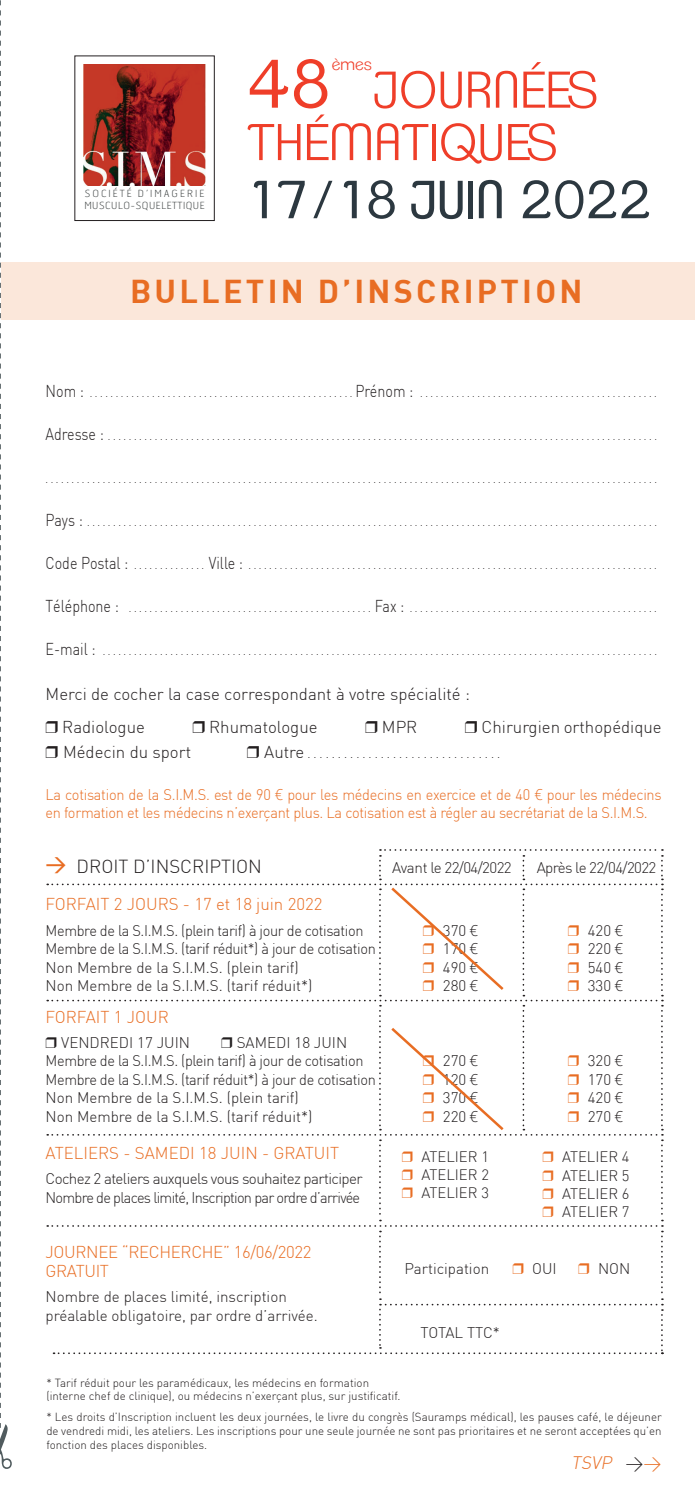
<style>
.page{position:relative;width:695px;height:1489px;background:#fff}
.page>*{position:absolute;margin:0;border:0;box-sizing:border-box;transform-origin:0 0}
.t1{font:66.5px "Clemente P Dag";color:#ef3e29}
.t2{font:52px "Clemente P Dag";color:#2c3840}
.t3{font:300 50px/52.5px "Clemente P Dae";letter-spacing:.02em;color:#ef3e29}
.t4{font:700 32.25px "DIN";letter-spacing:.1em;color:#e86d23}
.t5{font:300 18.5px "DIN";color:#231f20}
.t6{font:italic 300 17.75px "DIN";color:#e86d23}
.t7{font:300 16.75px/32.8px "DIN";color:#231f20}
.t8{font:300 16.75px "DIN";color:#e86d23}
.t9{font:300 16.75px/18.5px "DIN";letter-spacing:-.02em;color:#e86d23}
.t10{font:300 16.25px "Clemente P Dae";color:#ef3e29}
.t11{font:300 15.25px "DIN";color:#231f20}
.t12{font:300 15.25px/18.5px "DIN";letter-spacing:-.025em;color:#231f20}
.t13{font:300 15.25px/18.2px "DIN";letter-spacing:-.02em;color:#e86d23;scale:.96 1}
.t14{font:300 15.25px "DIN";letter-spacing:-.025em;color:#231f20;scale:.96 1}
.t15{font:300 15.25px/18.5px "DIN";letter-spacing:-.05em;color:#231f20}
.t16{font:300 14.75px/18.2px "DIN";color:#231f20;text-align:justify}
.t17{font:300 11.75px "DIN";color:#231f20;scale:.85 1}
.t18{font:300 11.75px "DIN";color:#231f20}
.t19{font:300 11.5px/13.8px "DIN";color:#231f20}
.t20{font:100 9.75px/11.2px "Hermes";letter-spacing:.05em;color:#383d3d}
.s1{font-size:16.75px}
.s2{font-family:"Open Sans";font-weight:400}
.s3{font-weight:500;font-size:20.5px;color:#e86d23}
.s4{font-style:normal;color:#231f20}
.s5{font-style:normal}
</style>
<div class="page">
<div style="left:1px;top:263px;width:693px;height:57px;background:#fbe7da"></div>
<svg style="left:0;top:0;width:12px;height:1468px"></svg>
<div style="left:74px;top:56px;width:141px;height:165px;border:1px solid #231f20"></div>
<img style="left:84px;top:65px;width:121px;height:120px">
<svg style="left:46px;top:849px;width:616px;height:504px"></svg>
<p class="t20" style="left:84px;top:188px;width:122px">SOCIÉTÉ D’IMAGERIE<br>MUSCULO-SQUELETTIQUE</p>
<h1 class="t1" style="left:247px;top:45px;width:86px">48</h1>
<h3 class="t10" style="left:331px;top:55px;width:41px">èmes</h3>
<h3 class="t3" style="left:247px;top:64px;width:351px;text-indent:124px">JOURNÉES<br>THÉMATIQUES</h3>
<h2 class="t2" style="left:247px;top:169px;width:405px">17 / 18 JUIN 2022</h2>
<h3 class="t4" style="left:130px;top:270px;width:454px">BULLETIN D’INSCRIPTION</h3>
<p class="t17" style="left:46px;top:385px;width:720px"><span class="s1">Nom :</span> ...................................................<span class="s1">Prénom :</span> ..............................................</p>
<p class="t17" style="left:46px;top:428px;width:720px"><span class="s1">Adresse :</span> ..........................................................................................................</p>
<p class="t17" style="left:46px;top:471px;width:720px">. . . . . . . . . . . . . . . . . . . . . . . . . . . . . . . . . . . . . . . . . . . . . . . . . . . . . . . . . . . . . . . . . . . . . . . . . . . . . . . . . . . . . . . . . . . . . . . . . . . . . . . . . . . . . . . . . . . . . .</p>
<p class="t17" style="left:46px;top:514px;width:720px"><span class="s1">Pays :</span> ..............................................................................................................</p>
<p class="t17" style="left:46px;top:557px;width:720px"><span class="s1">Code Postal :</span> .............. <span class="s1">Ville :</span> ...............................................................................</p>
<p class="t17" style="left:46px;top:600px;width:720px"><span class="s1">Téléphone :</span> ............................................... <span class="s1">Fax :</span> ................................................</p>
<p class="t17" style="left:46px;top:643px;width:720px"><span class="s1">E-mail :</span> ...........................................................................................................</p>
<h3 class="t7" style="left:62px;top:677px;width:409px;text-indent:-17px">Merci de cocher la case correspondant à votre spécialité :<br>Radiologue</h3>
<h3 class="t7" style="left:209px;top:710px;width:110px">Rhumatologue</h3>
<h3 class="t7" style="left:382px;top:710px;width:37px">MPR</h3>
<h3 class="t7" style="left:481px;top:710px;width:181px">Chirurgien orthopédique</h3>
<h3 class="t7" style="left:63px;top:735px;width:130px">Médecin du sport</h3>
<p class="t18" style="left:264px;top:747px;width:237px"><span class="s1">Autre</span> . . . . . . . . . . . . . . . . . . . . . . . . . . . . . . . .</p>
<p class="t13" style="left:46px;top:785px;width:643px">La cotisation de la S.I.M.S. est de 90 <span class="s2">€</span> pour les médecins en exercice et de 40 <span class="s2">€</span> pour les médecins en formation et les médecins n’exerçant plus. La cotisation est à régler au secrétariat de la S.I.M.S.</p>
<h3 class="t5" style="left:46px;top:855px;width:218px"><span class="s3">&gt;</span> DROIT D’INSCRIPTION</h3>
<p class="t12" style="left:392px;top:858px;width:121px">Avant le 22/04/2022</p>
<p class="t12" style="left:536px;top:858px;width:121px">Après le 22/04/2022</p>
<h3 class="t8" style="left:46px;top:894px;width:278px">FORFAIT 2 JOURS - 17 et 18 juin 2022</h3>
<p class="t14" style="left:46px;top:920px;width:332px">Membre de la S.I.M.S. (plein tarif) à jour de cotisation</p>
<p class="t12" style="left:443px;top:920px;width:37px">370 <span class="s2">€</span></p>
<p class="t12" style="left:587px;top:920px;width:37px">420 <span class="s2">€</span></p>
<p class="t14" style="left:46px;top:939px;width:345px">Membre de la S.I.M.S. (tarif réduit*) à jour de cotisation</p>
<p class="t12" style="left:443px;top:939px;width:37px">170 <span class="s2">€</span></p>
<p class="t12" style="left:587px;top:939px;width:37px">220 <span class="s2">€</span></p>
<p class="t11" style="left:46px;top:957px;width:255px">Non Membre de la S.I.M.S. (plein tarif)</p>
<p class="t12" style="left:443px;top:957px;width:37px">490 <span class="s2">€</span></p>
<p class="t12" style="left:587px;top:957px;width:37px">540 <span class="s2">€</span></p>
<p class="t11" style="left:45px;top:976px;width:268px">Non Membre de la S.I.M.S. (tarif réduit*)</p>
<p class="t12" style="left:443px;top:976px;width:37px">280 <span class="s2">€</span></p>
<p class="t12" style="left:587px;top:976px;width:37px">330 <span class="s2">€</span></p>
<h3 class="t8" style="left:46px;top:1006px;width:125px">FORFAIT 1 JOUR</h3>
<p class="t11" style="left:61px;top:1032px;width:130px">VENDREDI 17 JUIN</p>
<p class="t12" style="left:46px;top:1032px;width:319px;text-indent:191px">SAMEDI 18 JUIN<br>Membre de la S.I.M.S. (plein tarif) à jour de cotisation</p>
<p class="t12" style="left:443px;top:1051px;width:37px">270 <span class="s2">€</span></p>
<p class="t12" style="left:587px;top:1051px;width:37px">320 <span class="s2">€</span></p>
<p class="t14" style="left:46px;top:1069px;width:345px">Membre de la S.I.M.S. (tarif réduit*) à jour de cotisation</p>
<p class="t12" style="left:443px;top:1069px;width:37px">120 <span class="s2">€</span></p>
<p class="t12" style="left:587px;top:1069px;width:37px">170 <span class="s2">€</span></p>
<p class="t11" style="left:46px;top:1088px;width:255px">Non Membre de la S.I.M.S. (plein tarif)</p>
<p class="t12" style="left:443px;top:1088px;width:37px">370 <span class="s2">€</span></p>
<p class="t12" style="left:587px;top:1088px;width:37px">420 <span class="s2">€</span></p>
<p class="t11" style="left:45px;top:1106px;width:268px">Non Membre de la S.I.M.S. (tarif réduit*)</p>
<p class="t12" style="left:443px;top:1106px;width:37px">220 <span class="s2">€</span></p>
<p class="t12" style="left:587px;top:1106px;width:37px">270 <span class="s2">€</span></p>
<h3 class="t8" style="left:46px;top:1142px;width:295px">ATELIERS - SAMEDI 18 JUIN - GRATUIT</h3>
<p class="t15" style="left:46px;top:1169px;width:318px">Cochez 2 ateliers auxquels vous souhaitez participer<br>Nombre de places limité, Inscription par ordre d’arrivée</p>
<h3 class="t9" style="left:46px;top:1242px;width:267px">JOURNEE “RECHERCHE” 16/06/2022<br>GRATUIT</h3>
<p class="t11" style="left:46px;top:1287px;width:243px">Nombre de places limité, inscription</p>
<p class="t16" style="left:421px;top:1147px;width:69px">ATELIER 1<br>ATELIER 2<br>ATELIER 3</p>
<p class="t16" style="left:562px;top:1147px;width:69px">ATELIER 4<br>ATELIER 5<br>ATELIER 6<br>ATELIER 7</p>
<p class="t11" style="left:404px;top:1259px;width:86px">Participation</p>
<p class="t12" style="left:532px;top:1259px;width:26px">OUI</p>
<p class="t12" style="left:598px;top:1259px;width:34px">NON</p>
<p class="t11" style="left:46px;top:1305px;width:273px">préalable obligatoire, par ordre d’arrivée.</p>
<p class="t12" style="left:420px;top:1322px;width:81px">TOTAL TTC*</p>
<p class="t19" style="left:46px;top:1375px;width:355px">* Tarif réduit pour les paramédicaux, les médecins en formation (interne chef de clinique), ou médecins n’exerçant plus, sur justificatif.</p>
<p class="t19" style="left:46px;top:1409px;width:616px;text-align:justify">* Les droits d’Inscription incluent les deux journées, le livre du congrès (Sauramps médical), les pauses café, le déjeuner de vendredi midi, les ateliers. Les inscriptions pour une seule journée ne sont pas prioritaires et ne seront acceptées qu’en fonction des places disponibles.</p>
<h3 class="t6" style="left:571px;top:1451px;width:92px">TSVP <span class="s4">&gt;</span> <span class="s5">&gt;</span></h3>
</div>
